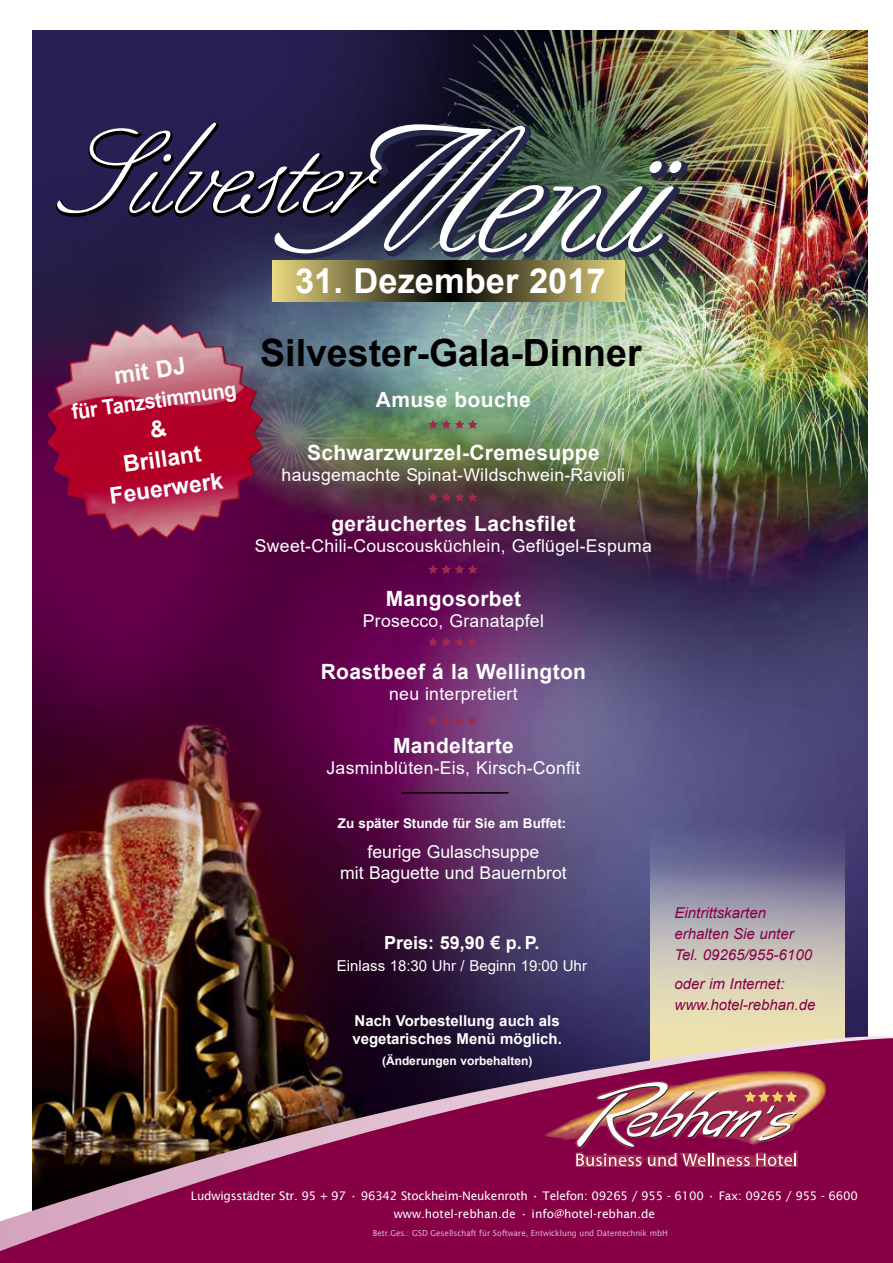
<style>
.page{position:relative;width:893px;height:1263px;background:#fff}
.page>*{position:absolute;margin:0;border:0;box-sizing:border-box;transform-origin:0 0}
.t1{font:113.55px "Allure Script";letter-spacing:-.01em;color:#fff}
.t2{font:700 37.5px "Arial";color:#000}
.t3{font:700 34.5px "Arial";color:#fff}
.t4{font:700 23.25px "Arial";color:#fff}
.t5{font:700 22.8px/29.7px "Arial";color:#fff;text-align:center}
.t6{font:700 21px "Arial";letter-spacing:.015em;color:#fff}
.t7{font:700 21px "Arial";letter-spacing:.015em;color:#fff;scale:.95 1}
.t8{font:700 18px "Arial";color:#fff}
.t9{font:17.55px/21px "Arial";letter-spacing:.015em;color:#fff;text-align:center}
.t10{font:italic 15px/21px "Arial";color:#870046}
.t11{font:700 15px/18px "Arial";color:#fff}
.t12{font:15px "Arial";color:#fff}
.t13{font:700 13.5px "Arial";color:#fff}
.t14{font:700 12px "Arial";color:#fff}
.t15{font:11.85px/18px "Lucida Sans";letter-spacing:-.02em;color:#fff;text-align:center}
.t16{font:8.25px "Lucida Sans";color:#deb3cb;scale:.95 1}
.s1{font-size:180.3px}
</style>
<div class="page">
<img style="left:32px;top:31px;width:835px;height:995px">
<svg style="left:651px;top:826px;width:193px;height:200px;background:#a7a2a8"></svg>
<svg style="left:0;top:1027px;width:893px;height:236px;background:#76254b"></svg>
<svg style="left:428px;top:637px;width:50px;height:10px"></svg>
<svg style="left:428px;top:492px;width:50px;height:10px"></svg>
<svg style="left:428px;top:420px;width:50px;height:9px"></svg>
<svg style="left:428px;top:564px;width:50px;height:10px"></svg>
<img style="left:47px;top:322px;width:217px;height:218px">
<img style="left:543px;top:1070px;width:284px;height:97px">
<hr style="left:401px;top:792px;width:107px;height:2px;background:#000">
<svg style="left:273px;top:261px;width:351px;height:40px;background:#736b3e"></svg>
<svg style="left:428px;top:716px;width:49px;height:9px"></svg>
<h1 class="t1" style="left:52px;top:113px;width:603px">Silvest<span class="s1">M</span>er <span class="s1">enü</span></h1>
<h3 class="t4" style="left:112px;top:363px;width:73px;rotate:-8deg">mit DJ</h3>
<p class="t7" style="left:70px;top:401px;width:176px;rotate:-8deg">für Tanzstimmung</p>
<p class="t5" style="left:99px;top:423px;width:116px;rotate:-8deg">&amp;<br>Brillant<br>Feuerwerk</p>
<h3 class="t3" style="left:295px;top:262px;width:312px">31. Dezember 2017</h3>
<h2 class="t2" style="left:260px;top:332px;width:383px">Silvester-Gala-Dinner</h2>
<p class="t6" style="left:376px;top:388px;width:156px">Amuse bouche</p>
<p class="t6" style="left:307px;top:441px;width:294px">Schwarzwurzel-Cremesuppe</p>
<p class="t9" style="left:282px;top:465px;width:345px">hausgemachte Spinat-Wildschwein-Ravioli</p>
<p class="t6" style="left:331px;top:512px;width:246px">geräuchertes Lachsfilet</p>
<p class="t9" style="left:255px;top:535px;width:398px">Sweet-Chili-Couscousküchlein, Geflügel-Espuma</p>
<p class="t6" style="left:386px;top:587px;width:137px">Mangosorbet</p>
<p class="t9" style="left:363px;top:610px;width:183px">Prosecco, Granatapfel</p>
<p class="t6" style="left:321px;top:660px;width:267px">Roastbeef á la Wellington</p>
<p class="t9" style="left:389px;top:684px;width:130px">neu interpretiert</p>
<p class="t6" style="left:393px;top:734px;width:122px">Mandeltarte</p>
<p class="t9" style="left:326px;top:757px;width:255px">Jasminblüten-Eis, Kirsch-Confit</p>
<p class="t13" style="left:338px;top:815px;width:230px">Zu später Stunde für Sie am Buffet:</p>
<p class="t9" style="left:340px;top:841px;width:228px">feurige Gulaschsuppe<br>mit Baguette und Bauernbrot</p>
<p class="t8" style="left:384px;top:932px;width:157px">Preis: 59,90 € p. P.</p>
<p class="t12" style="left:337px;top:958px;width:252px">Einlass 18:30 Uhr / Beginn 19:00 Uhr</p>
<p class="t11" style="left:352px;top:1012px;width:211px">Nach Vorbestellung auch als vegetarisches Menü möglich.</p>
<p class="t14" style="left:382px;top:1054px;width:152px">(Änderungen vorbehalten)</p>
<p class="t10" style="left:674px;top:902px;width:139px">Eintrittskarten erhalten Sie unter<br>Tel. 09265/955-6100</p>
<p class="t10" style="left:674px;top:973px;width:142px">oder im Internet: www.hotel-rebhan.de</p>
<p class="t15" style="left:191px;top:1187px;width:668px">Ludwigsstädter Str. 95 + 97 • 96342 Stockheim-Neukenroth • Telefon: 09265 / 955 - 6100 • Fax: 09265 / 955 - 6600 www.hotel-rebhan.de • info@hotel-rebhan.de</p>
<p class="t16" style="left:373px;top:1228px;width:312px">Betr.Ges.: GSD Gesellschaft für Software, Entwicklung und Datentechnik mbH</p>
</div>
